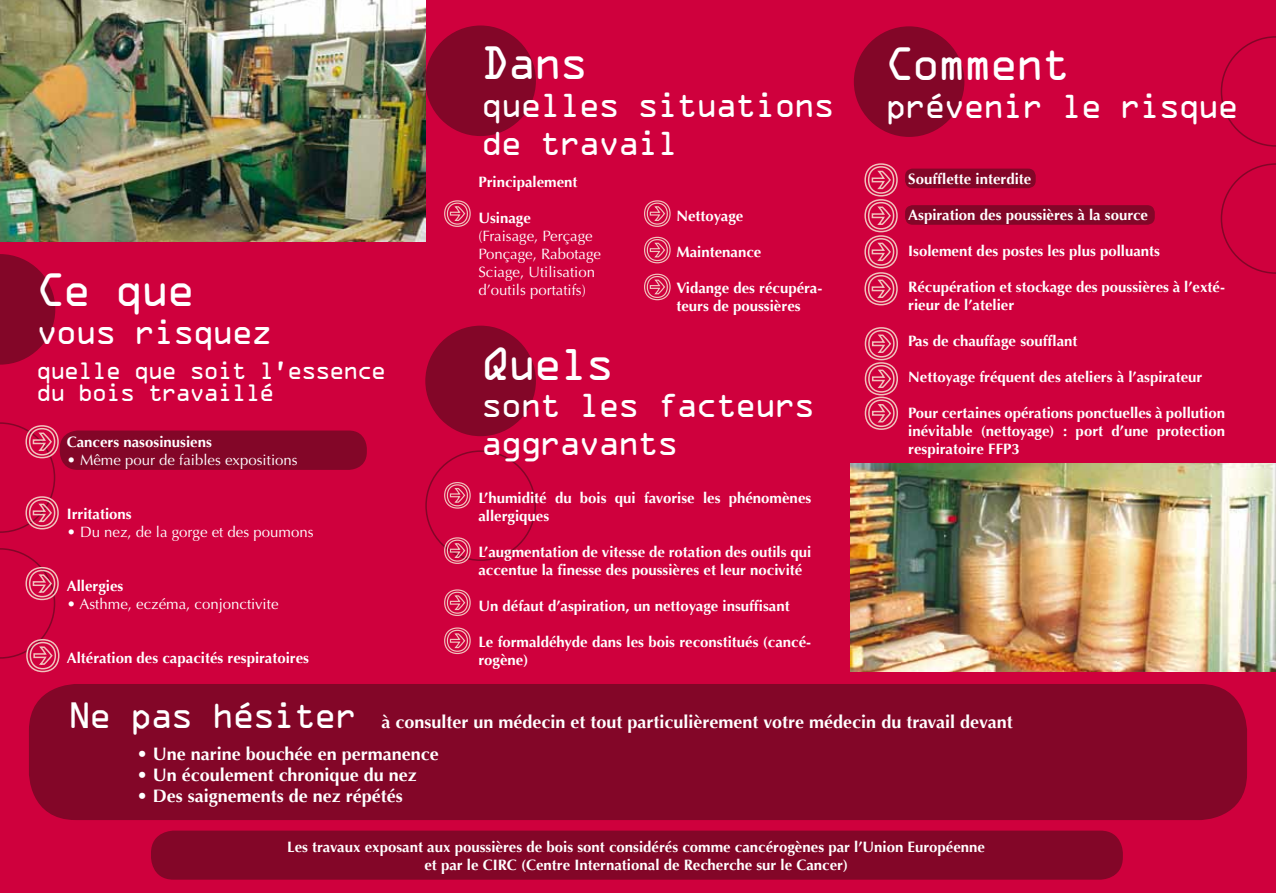
<style>
.page{position:relative;width:1276px;height:893px;background:#cf003d}
.page>*{position:absolute;margin:0;border:0;box-sizing:border-box;transform-origin:0 0}
.t1{font:42px "OCRA Std";letter-spacing:-.1em;color:#fff}
.t2{font:31.5px/37.8px "OCRA Std";letter-spacing:-.1em;color:#fff}
.t3{font:22.5px/22.5px "OCRA Std";letter-spacing:-.1em;color:#fff}
.t4{font:700 18px "Optima";color:#fff}
.t5{font:700 15px/18px "Optima";color:#fff}
.t6{font:15px/18px "Optima";color:#fff}
.s1{font-family:"OCRA Std";font-weight:400;font-size:33px}
</style>
<div class="page">
<div style="left:60px;top:431px;width:307px;height:39px;background:#830628;border-radius:18px"></div>
<div style="left:425px;top:26px;width:111px;height:110px;background:#830628;border-radius:50%"></div>
<div style="left:854px;top:26px;width:110px;height:111px;background:#830628;border-radius:50%"></div>
<svg style="left:1220px;top:36px;width:56px;height:111px"></svg>
<svg style="left:1220px;top:163px;width:56px;height:111px"></svg>
<img style="left:0;top:0;width:425px;height:241px">
<svg style="left:644px;top:200px;width:27px;height:27px"></svg>
<svg style="left:644px;top:236px;width:27px;height:28px"></svg>
<svg style="left:444px;top:200px;width:27px;height:27px"></svg>
<div style="left:425px;top:326px;width:111px;height:110px;background:#830628;border-radius:50%"></div>
<div style="left:425px;top:450px;width:111px;height:111px;border:2px solid #830628;border-radius:50%"></div>
<svg style="left:444px;top:482px;width:27px;height:27px"></svg>
<svg style="left:443px;top:537px;width:28px;height:27px"></svg>
<svg style="left:444px;top:589px;width:27px;height:27px"></svg>
<div style="left:29px;top:684px;width:1218px;height:136px;background:#830628;border-radius:47px"></div>
<img style="left:850px;top:463px;width:426px;height:209px">
<svg style="left:0;top:422px;width:60px;height:111px"></svg>
<div style="left:905px;top:205px;width:249px;height:20px;background:#830628;border-radius:8px"></div>
<div style="left:905px;top:169px;width:130px;height:19px;background:#830628;border-radius:8px"></div>
<svg style="left:864px;top:163px;width:34px;height:143px"></svg>
<div style="left:151px;top:831px;width:972px;height:49px;background:#830628;border-radius:22px"></div>
<svg style="left:0;top:254px;width:55px;height:111px"></svg>
<svg style="left:0;top:548px;width:60px;height:125px"></svg>
<svg style="left:444px;top:627px;width:27px;height:28px"></svg>
<svg style="left:864px;top:327px;width:34px;height:103px"></svg>
<svg style="left:644px;top:273px;width:27px;height:28px"></svg>
<h1 class="t1" style="left:480px;top:45px;width:110px">Dans</h1>
<h2 class="t2" style="left:480px;top:89px;width:356px">quelles situations de travail</h2>
<p class="t5" style="left:478px;top:173px;width:101px">Principalement</p>
<p class="t5" style="left:478px;top:209px;width:54px">Usinage</p>
<p class="t6" style="left:478px;top:228px;width:124px">(Fraisage, Perçage<br>Ponçage, Rabotage<br>Sciage, Utilisation d’outils portatifs)</p>
<h1 class="t1" style="left:884px;top:46px;width:188px">Comment</h1>
<h2 class="t2" style="left:884px;top:90px;width:356px">prévenir le risque</h2>
<p class="t5" style="left:908px;top:170px;width:125px">Soufflette interdite</p>
<p class="t5" style="left:908px;top:206px;width:241px">Aspiration des poussières à la source</p>
<p class="t5" style="left:908px;top:242px;width:253px">Isolement des postes les plus polluants</p>
<p class="t5" style="left:908px;top:278px;width:318px">Récupération et stockage des poussières à l’exté&shy;rieur de l’atelier</p>
<p class="t5" style="left:908px;top:332px;width:171px">Pas de chauffage soufflant</p>
<p class="t5" style="left:908px;top:368px;width:296px">Nettoyage fréquent des ateliers à l’aspirateur</p>
<p class="t5" style="left:908px;top:404px;width:318px;text-align:justify">Pour certaines opérations ponctuelles à pollution inévitable (nettoyage) : port d’une protection respiratoire FFP3</p>
<p class="t5" style="left:676px;top:207px;width:68px">Nettoyage</p>
<p class="t5" style="left:676px;top:243px;width:87px">Maintenance</p>
<p class="t5" style="left:676px;top:279px;width:147px">Vidange des récupéra&shy;teurs de poussières</p>
<h1 class="t1" style="left:36px;top:271px;width:162px">Ce que</h1>
<h2 class="t2" style="left:36px;top:316px;width:239px">vous risquez</h2>
<h3 class="t3" style="left:36px;top:361px;width:352px">quelle que soit l’essence du bois travaillé</h3>
<h1 class="t1" style="left:480px;top:345px;width:136px">Quels</h1>
<h2 class="t2" style="left:480px;top:389px;width:337px">sont les facteurs aggravants</h2>
<p class="t5" style="left:478px;top:489px;width:334px">L’humidité du bois qui favorise les phénomènes allergiques</p>
<p class="t5" style="left:478px;top:543px;width:334px">L’augmentation de vitesse de rotation des outils qui accentue la finesse des poussières et leur nocivité</p>
<p class="t5" style="left:478px;top:597px;width:313px">Un défaut d’aspiration, un nettoyage insuffisant</p>
<p class="t5" style="left:478px;top:633px;width:334px">Le formaldéhyde dans les bois reconstitués (cancé&shy;rogène)</p>
<p class="t4" style="left:68px;top:711px;width:946px"><span class="s1">Ne pas hésiter</span> à consulter un médecin et tout particulièrement votre médecin du travail devant</p>
<p class="t4" style="left:137px;top:743px;width:303px">• Une narine bouchée en permanence</p>
<p class="t4" style="left:137px;top:764px;width:281px">• Un écoulement chronique du nez</p>
<p class="t4" style="left:137px;top:785px;width:267px">• Des saignements de nez répétés</p>
<p class="t5" style="left:67px;top:433px;width:147px">Cancers nasosinusiens</p>
<p class="t6" style="left:67px;top:451px;width:232px">• Même pour de faibles expositions</p>
<p class="t5" style="left:67px;top:505px;width:67px">Irritations</p>
<p class="t6" style="left:67px;top:523px;width:248px">• Du nez, de la gorge et des poumons</p>
<p class="t5" style="left:67px;top:577px;width:58px">Allergies</p>
<p class="t6" style="left:67px;top:595px;width:213px">• Asthme, eczéma, conjonctivite</p>
<p class="t5" style="left:67px;top:649px;width:244px">Altération des capacités respiratoires</p>
<p class="t5" style="left:287px;top:838px;width:699px;text-align:center">Les travaux exposant aux poussières de bois sont considérés comme cancérogènes par l’Union Européenne et par le CIRC (Centre International de Recherche sur le Cancer)</p>
</div>
